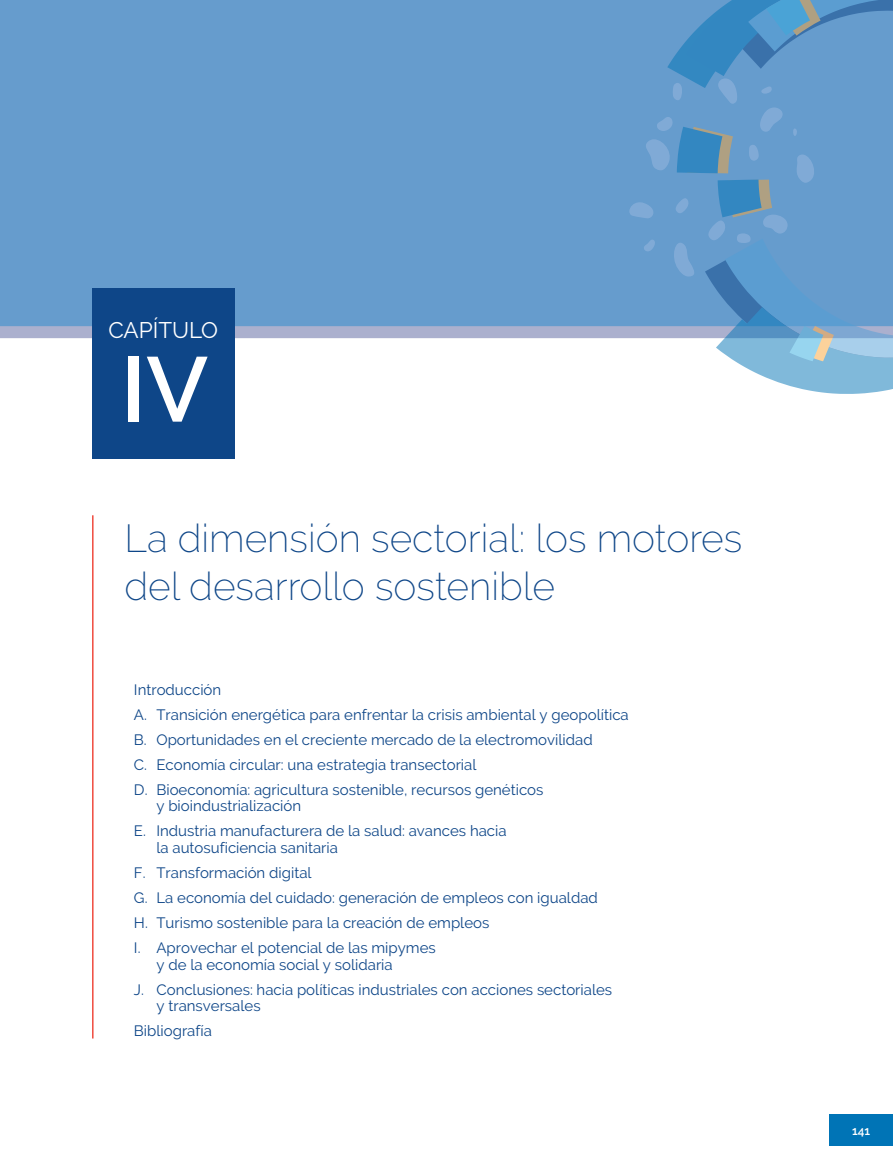
<style>
.page{position:relative;width:893px;height:1170px;background:#fff}
.page>*{position:absolute;margin:0;border:0;box-sizing:border-box;transform-origin:0 0}
.t1{font:600 91.5px "Raleway";color:#fff}
.t2{font:200 39px/48px "Raleway";color:#0e4688}
.t3{font:22.5px "Raleway";color:#fff}
.t4{font:15px/25px "Raleway";color:#0e4688}
.t5{font:600 12px "Raleway";color:#fff}
</style>
<div class="page">
<div style="left:829px;top:1114px;width:64px;height:32px;background:#0074b6"></div>
<div style="left:0;top:0;width:893px;height:326px;background:#669ccd"></div>
<hr style="left:92px;top:515px;width:2px;height:523px;background:#f04b3f">
<div style="left:0;top:326px;width:893px;height:12px;background:#abb0ce"></div>
<div style="left:92px;top:288px;width:142px;height:170px;background:#0e4688"></div>
<svg style="left:629px;top:0;width:264px;height:394px"></svg>
<h3 class="t3" style="left:108px;top:317px;width:111px">CAPÍTULO</h3>
<h1 class="t1" style="left:121px;top:337px;width:88px">IV</h1>
<h2 class="t2" style="left:124px;top:514px;width:619px">La dimensión sectorial: los motores del desarrollo sostenible</h2>
<p class="t4" style="left:134px;top:677px;width:496px">Introducción<br>A. Transición energética para enfrentar la crisis ambiental y geopolítica B. Oportunidades en el creciente mercado de la electromovilidad<br>C. Economía circular: una estrategia transectorial<br>D. Bioeconomía: agricultura sostenible, recursos genéticos</p>
<p class="t4" style="left:134px;top:793px;width:374px;text-indent:22px">y bioindustrialización<br>E. Industria manufacturera de la salud: avances hacia</p>
<p class="t4" style="left:134px;top:835px;width:465px;text-indent:22px">la autosuficiencia sanitaria<br>F. Transformación digital<br>G. La economía del cuidado: generación de empleos con igualdad H. Turismo sostenible para la creación de empleos<br>I. Aprovechar el potencial de las mipymes</p>
<p class="t4" style="left:134px;top:951px;width:480px;text-indent:22px">y de la economía social y solidaria<br>J. Conclusiones: hacia políticas industriales con acciones sectoriales</p>
<p class="t4" style="left:134px;top:993px;width:128px;text-indent:22px">y transversales<br>Bibliografía</p>
<p class="t5" style="left:852px;top:1123px;width:20px">141</p>
</div>
